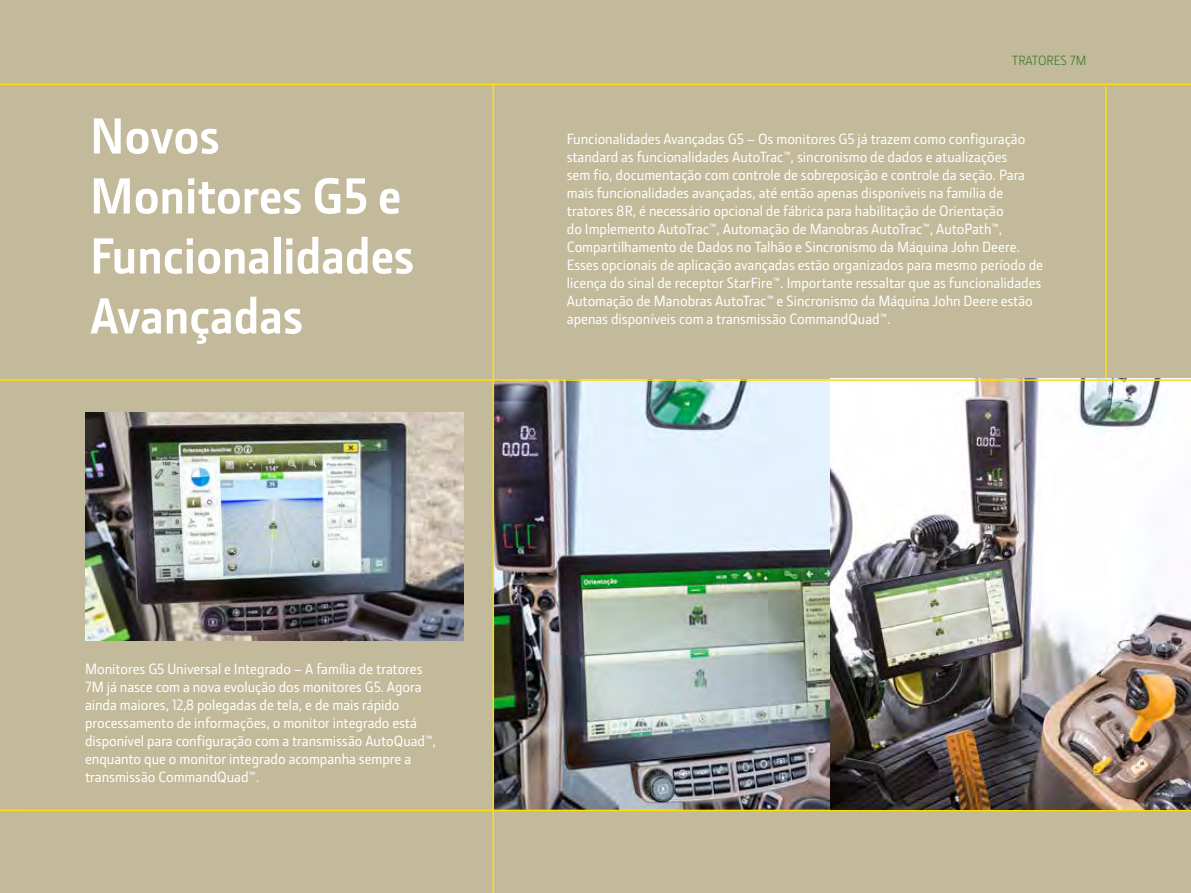
<style>
.page{position:relative;width:1191px;height:893px;background:#c3ba9b}
.page>*{position:absolute;margin:0;border:0;box-sizing:border-box;transform-origin:0 0}
.t1{font:700 51px/60px "JD Sans Pro";color:#fff}
.t2{font:500 15px/18px "JD Sans Pro";color:#fff}
.t3{font:13.5px "JD Sans Pro";color:#3e7d2e}
</style>
<div class="page">
<img style="left:494px;top:381px;width:697px;height:429px">
<hr style="left:492px;top:84px;width:2px;height:809px;background:#ffdf00">
<hr style="left:1105px;top:86px;width:1px;height:292px;background:#ffdf00">
<hr style="left:0;top:84px;width:1191px;height:1px;background:#ffdf00">
<hr style="left:0;top:810px;width:1191px;height:1px;background:#ffdf00">
<img style="left:85px;top:413px;width:379px;height:228px">
<hr style="left:0;top:379px;width:1191px;height:2px;background:#ffdf00">
<h1 class="t1" style="left:90px;top:105px;width:326px">Novos<br>Monitores G5 e<br>Funcionalidades<br>Avançadas</h1>
<p class="t2" style="left:85px;top:659px;width:352px">Monitores G5 Universal e Integrado – A família de tratores 7M já nasce com a nova evolução dos monitores G5. Agora ainda maiores, 12,8 polegadas de tela, e de mais rápido processamento de informações, o monitor integrado está disponível para configuração com a transmissão AutoQuad™, enquanto que o monitor integrado acompanha sempre a transmissão CommandQuad™.</p>
<p class="t3" style="left:1011px;top:52px;width:76px">TRATORES 7M</p>
<p class="t2" style="left:567px;top:130px;width:478px">Funcionalidades Avançadas G5 – Os monitores G5 já trazem como configuração standard as funcionalidades AutoTrac™, sincronismo de dados e atualizações<br>sem fio, documentação com controle de sobreposição e controle da seção. Para mais funcionalidades avançadas, até então apenas disponíveis na família de tratores 8R, é necessário opcional de fábrica para habilitação de Orientação<br>do Implemento AutoTrac™, Automação de Manobras AutoTrac™, AutoPath™, Compartilhamento de Dados no Talhão e Sincronismo da Máquina John Deere.<br>Esses opcionais de aplicação avançadas estão organizados para mesmo período de licença do sinal de receptor StarFire™. Importante ressaltar que as funcionalidades Automação de Manobras AutoTrac™ e Sincronismo da Máquina John Deere estão apenas disponíveis com a transmissão CommandQuad™.</p>
</div>
